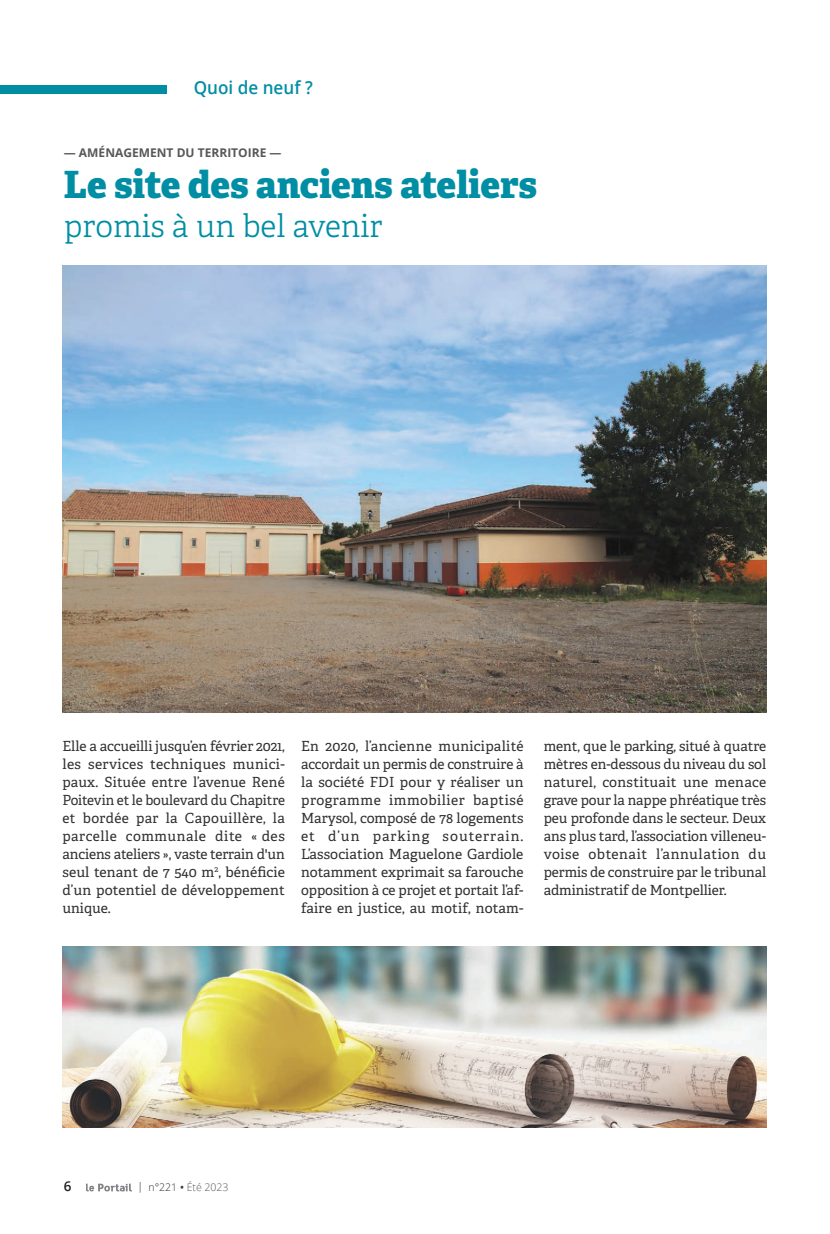
<style>
.page{position:relative;width:830px;height:1234px;background:#fff}
.page>*{position:absolute;margin:0;border:0;box-sizing:border-box;transform-origin:0 0}
.t1{font:800 37.5px "Adelle";color:#008ea4}
.t2{font:300 31.5px "Adelle";color:#008ea4}
.t3{font:600 18px "Open Sans";color:#008ea4;scale:.95 1}
.t4{font:13.95px/18px "Adelle";letter-spacing:-.005em;color:#312f30;text-align:justify}
.t5{font:600 13.5px "Open Sans";color:#231f20}
.t6{font:700 12px "Open Sans";color:#57585a}
.t7{font:300 10.5px "Open Sans";color:#57585a}
.s1{color:#231f20}
.s2{color:#312f30}
.s3{font-weight:600;color:#3e3e3f}
</style>
<div class="page">
<svg style="left:86px;top:1183px;width:46px;height:8px"></svg>
<div style="left:0;top:85px;width:167px;height:9px;background:#008ea4"></div>
<img style="left:62px;top:265px;width:703px;height:447px">
<img style="left:62px;top:946px;width:703px;height:181px">
<p class="t3" style="left:194px;top:75px;width:127px">Quoi de neuf ?</p>
<p class="t6" style="left:64px;top:144px;width:219px">— AMÉNAGEMENT DU TERRITOIRE —</p>
<h1 class="t1" style="left:64px;top:160px;width:474px">Le site des anciens ateliers</h1>
<h2 class="t2" style="left:64px;top:207px;width:320px">promis à un bel avenir</h2>
<p class="t4" style="left:62px;top:737px;width:224px">Elle a accueilli jusqu’en février 2021, les services techniques munici&shy;paux. Située entre l’avenue René Poitevin et le boulevard du Chapitre et bordée par la Capouillère, la parcelle communale dite « des anciens ateliers », vaste terrain d'un seul tenant de 7 540 m<sup>2</sup>, bénéficie d’un potentiel de développement unique.</p>
<p class="t4" style="left:301px;top:737px;width:224px">En 2020, l’ancienne municipalité accordait un permis de construire à la société FDI pour y réaliser un programme immobilier baptisé Marysol, composé de 78 logements et d’un parking souterrain.<br>L’association Maguelone Gardiole notamment exprimait sa farouche opposition à ce projet et portait l’af&shy;faire en justice, au motif, notam-</p>
<p class="t4" style="left:543px;top:737px;width:224px">ment, que le parking, situé à quatre mètres en-dessous du niveau du sol naturel, constituait une menace grave pour la nappe phréatique très peu profonde dans le secteur. Deux ans plus tard, l’association villeneu&shy;voise obtenait l’annulation du permis de construire par le tribunal administratif de Montpellier.</p>
<p class="t5" style="left:64px;top:1176px;width:9px">6</p>
<p class="t7" style="left:137px;top:1180px;width:93px"><span class="s1">|</span> <span class="s2">n°221</span> <span class="s3">•</span> Été 2023</p>
</div>
